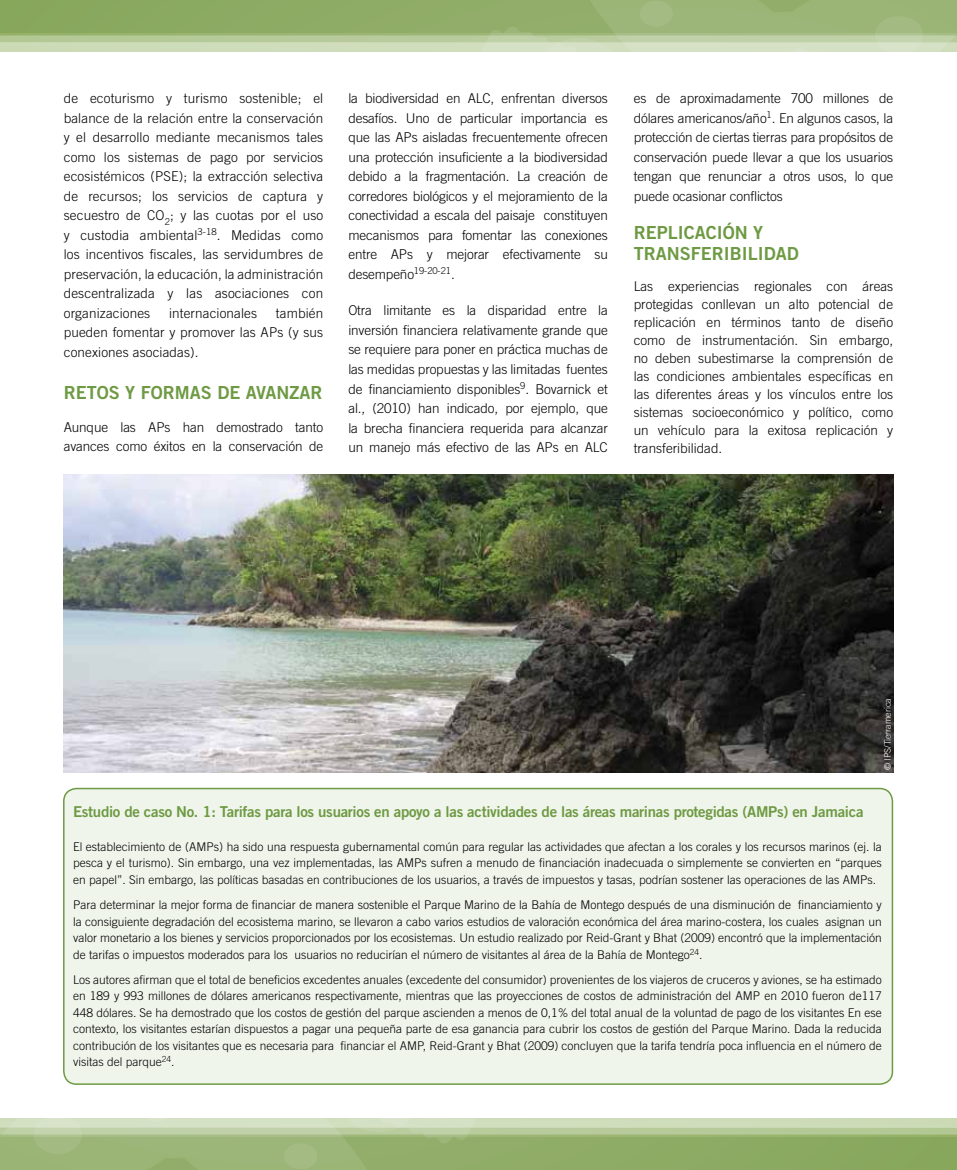
<style>
.page{position:relative;width:957px;height:1170px;background:#fff}
.page>*{position:absolute;margin:0;border:0;box-sizing:border-box;transform-origin:0 0}
.t1{font:18px/21px "Trade Gothic LT Std Bd 2";color:#6e9a43}
.t2{font:15px "Trade Gothic LT Std Bd 2";letter-spacing:-.02em;color:#6e9a43}
.t3{font:300 13.5px/19.5px "Trade Gothic LT Std";letter-spacing:-.01em;color:#000;text-align:justify}
.t4{font:300 13.5px "Trade Gothic LT Std";letter-spacing:.01em;color:#000}
.t5{font:300 12px/16.5px "Trade Gothic LT Std";color:#000;text-align:justify}
.t6{font:300 9px "Trade Gothic LT Std";color:#fff}
</style>
<div class="page">
<div style="left:64px;top:788px;width:828px;height:296px;background:#f0f5ec;border-radius:13px"></div>
<div style="left:63px;top:787px;width:830px;height:297px;border:2px solid #6e9a43;border-radius:13px"></div>
<svg style="left:0;top:0;width:957px;height:52px"></svg>
<svg style="left:0;top:1136px;width:957px;height:34px"></svg>
<svg style="left:0;top:1118px;width:957px;height:18px"></svg>
<hr style="left:956px;top:0;width:1px;height:51px;background:#8dc63f">
<img style="left:63px;top:474px;width:830px;height:298px">
<p class="t3" style="left:64px;top:89px;width:261px">de ecoturismo y turismo sostenible; el balance de la relación entre la conservación y el desarrollo mediante mecanismos tales como los sistemas de pago por servicios ecosistémicos (PSE); la extracción selectiva de recursos; los servicios de captura y secuestro de CO<sub>2</sub>; y las cuotas por el uso y custodia ambiental<sup>3-18</sup>. Medidas como los incentivos fiscales, las servidumbres de preservación, la educación, la administración descentralizada y las asociaciones con organizaciones</p>
<p class="t3" style="left:64px;top:303px;width:261px;text-indent:212px">también pueden fomentar y promover las APs (y sus conexiones asociadas).</p>
<h1 class="t1" style="left:64px;top:382px;width:24px">Reto</h1>
<h1 class="t1" style="left:109px;top:382px;width:45px">s y form</h1>
<h1 class="t1" style="left:190px;top:382px;width:128px">as de avan zar</h1>
<p class="t3" style="left:64px;top:417px;width:261px">Aunque las APs han demostrado tanto avances como éxitos en la conservación de</p>
<p class="t4" style="left:169px;top:305px;width:90px">internacionales</p>
<p class="t3" style="left:348px;top:89px;width:261px">la biodiversidad en ALC, enfrentan diversos desafíos. Uno de particular importancia es que las APs aisladas frecuentemente ofrecen una protección insuficiente a la biodiversidad debido a la fragmentación. La creación de corredores biológicos y el mejoramiento de la conectividad a escala del paisaje constituyen mecanismos para fomentar las conexiones entre APs y mejorar efectivamente su desempeño<sup>19-20-21</sup>.</p>
<p class="t3" style="left:348px;top:301px;width:261px">Otra limitante es la disparidad entre la inversión financiera relativamente grande que se requiere para poner en práctica muchas de las medidas propuestas y las limitadas fuentes de financiamiento disponibles<sup>9</sup>. Bovarnick et al., (2010) han indicado, por ejemplo, que la brecha financiera requerida para alcanzar un manejo más efectivo de las APs en ALC</p>
<p class="t3" style="left:634px;top:89px;width:261px">es de aproximadamente 700 millones de dólares americanos/año<sup>1</sup>. En algunos casos, la protección de ciertas tierras para propósitos de conservación puede llevar a que los usuarios tengan que renunciar a otros usos, lo que puede ocasionar conflictos</p>
<h1 class="t1" style="left:634px;top:222px;width:131px">Replicación y transfer</h1>
<h1 class="t1" style="left:724px;top:243px;width:75px">ibilidad</h1>
<p class="t3" style="left:634px;top:277px;width:261px;line-height:18px">Las experiencias regionales con áreas protegidas conllevan un alto potencial de replicación en términos tanto de diseño como de instrumentación. Sin embargo, no deben subestimarse la comprensión de las condiciones ambientales específicas en las diferentes áreas y los vínculos entre los sistemas socioeconómico y político, como un vehículo para la exitosa replicación y transferibilidad.</p>
<p class="t6" style="left:882px;top:770px;width:74px;rotate:-90deg">© IPS/Tierramerica</p>
<p class="t2" style="left:73px;top:802px;width:792px">Estudio de caso No. 1: Tarifas para los usuarios en apoyo a las actividades de las áreas marinas protegidas (AMPs) en Jamaica</p>
<p class="t5" style="left:73px;top:838px;width:810px">El establecimiento de (AMPs) ha sido una respuesta gubernamental común para regular las actividades que afectan a los corales y los recursos marinos (ej. la pesca y el turismo). Sin embargo, una vez implementadas, las AMPs sufren a menudo de financiación inadecuada o simplemente se convierten en “parques en papel”. Sin embargo, las políticas basadas en contribuciones de los usuarios, a través de impuestos y tasas, podrían sostener las operaciones de las AMPs.</p>
<p class="t5" style="left:73px;top:896px;width:810px">Para determinar la mejor forma de financiar de manera sostenible el Parque Marino de la Bahía de Montego después de una disminución de financiamiento y la consiguiente degradación del ecosistema marino, se llevaron a cabo varios estudios de valoración económica del área marino-costera, los cuales asignan un valor monetario a los bienes y servicios proporcionados por los ecosistemas. Un estudio realizado por Reid-Grant y Bhat (2009) encontró que la implementación de tarifas o impuestos moderados para los usuarios no reducirían el número de visitantes al área de la Bahía de Montego<sup>24</sup>.</p>
<p class="t5" style="left:73px;top:970px;width:810px">Los autores afirman que el total de beneficios excedentes anuales (excedente del consumidor) provenientes de los viajeros de cruceros y aviones, se ha estimado en 189 y 993 millones de dólares americanos respectivamente, mientras que las proyecciones de costos de administración del AMP en 2010 fueron de117<br>448 dólares. Se ha demostrado que los costos de gestión del parque ascienden a menos de 0,1% del total anual de la voluntad de pago de los visitantes En ese contexto, los visitantes estarían dispuestos a pagar una pequeña parte de esa ganancia para cubrir los costos de gestión del Parque Marino. Dada la reducida contribución de los visitantes que es necesaria para financiar el AMP, Reid-Grant y Bhat (2009) concluyen que la tarifa tendría poca influencia en el número de visitas del parque<sup>24</sup>.</p>
</div>
